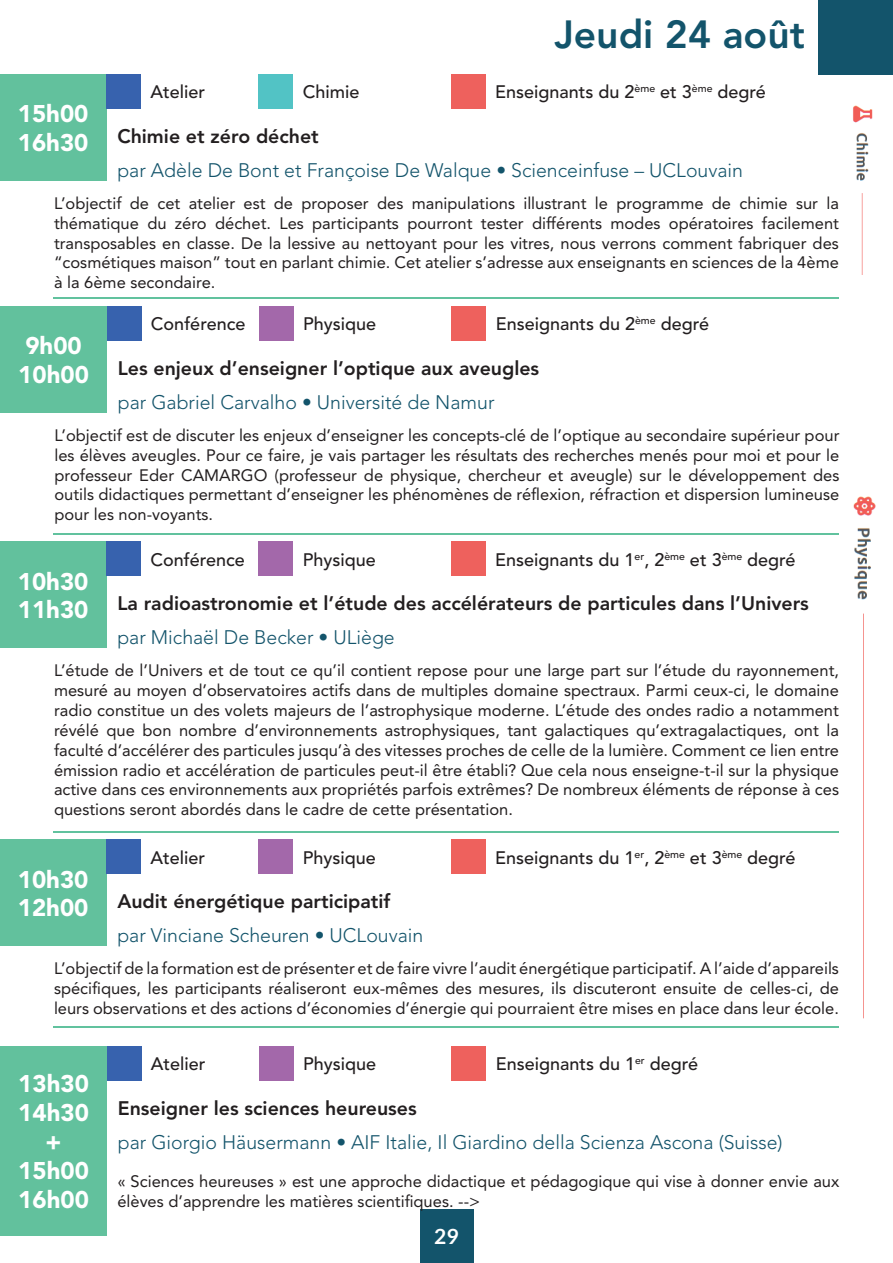
<style>
.page{position:relative;width:893px;height:1263px;background:#fff}
.page>*{position:absolute;margin:0;border:0;box-sizing:border-box;transform-origin:0 0}
.t1{font:800 39px "Avenir LT Std";color:#13546b}
.t2{font:900 24px/28.8px "Avenir LT Std";color:#fff}
.t3{font:700 21px "Lato";color:#fff}
.t4{font:300 19.5px "Avenir LT Std";color:#13546b}
.t5{font:800 19.5px "Avenir LT Std";color:#231f20}
.t6{font:500 18px "Avenir LT Std";color:#231f20}
.t7{font:16.5px/19.8px "Avenir LT Std";color:#231f20;text-align:justify}
</style>
<div class="page">
<div style="left:420px;top:1209px;width:53px;height:53px;background:#13546b"></div>
<div style="left:819px;top:0;width:74px;height:74px;background:#13546b"></div>
<div style="left:0;top:74px;width:106px;height:107px;background:#62c19d"></div>
<div style="left:106px;top:74px;width:35px;height:35px;background:#3762ae"></div>
<div style="left:258px;top:74px;width:35px;height:35px;background:#52c3c5"></div>
<div style="left:451px;top:74px;width:35px;height:35px;background:#ee615d"></div>
<div style="left:0;top:306px;width:107px;height:107px;background:#62c19d"></div>
<div style="left:107px;top:306px;width:35px;height:35px;background:#3762ae"></div>
<div style="left:259px;top:306px;width:35px;height:35px;background:#a368aa"></div>
<div style="left:451px;top:306px;width:35px;height:35px;background:#ee615d"></div>
<hr style="left:54px;top:298px;width:785px;height:1px;background:#61c29e">
<div style="left:0;top:542px;width:106px;height:106px;background:#62c19d"></div>
<div style="left:106px;top:542px;width:35px;height:34px;background:#3762ae"></div>
<div style="left:258px;top:542px;width:35px;height:34px;background:#a368aa"></div>
<div style="left:451px;top:542px;width:35px;height:34px;background:#ee615d"></div>
<hr style="left:53px;top:533px;width:786px;height:1px;background:#61c29e">
<div style="left:0;top:840px;width:106px;height:106px;background:#62c19d"></div>
<div style="left:106px;top:840px;width:35px;height:34px;background:#3762ae"></div>
<div style="left:258px;top:840px;width:35px;height:34px;background:#a368aa"></div>
<div style="left:451px;top:840px;width:35px;height:34px;background:#ee615d"></div>
<hr style="left:53px;top:831px;width:786px;height:1px;background:#61c29e">
<hr style="left:54px;top:1027px;width:785px;height:1px;background:#61c29e">
<img style="left:853px;top:105px;width:20px;height:169px">
<img style="left:853px;top:496px;width:23px;height:523px">
<div style="left:0;top:1046px;width:107px;height:189px;background:#62c19d"></div>
<div style="left:107px;top:1046px;width:35px;height:35px;background:#3762ae"></div>
<div style="left:259px;top:1046px;width:35px;height:35px;background:#a368aa"></div>
<div style="left:451px;top:1046px;width:35px;height:35px;background:#ee615d"></div>
<h2 class="t2" style="left:18px;top:99px;width:72px">15h00<br>16h30</h2>
<p class="t6" style="left:151px;top:82px;width:56px">Atelier</p>
<p class="t6" style="left:303px;top:82px;width:58px">Chimie</p>
<p class="t5" style="left:117px;top:125px;width:203px">Chimie et zéro déchet</p>
<h1 class="t1" style="left:554px;top:11px;width:252px">Jeudi 24 août</h1>
<p class="t6" style="left:495px;top:82px;width:272px">Enseignants du 2<sup>ème</sup> et 3<sup>ème</sup> degré</p>
<p class="t4" style="left:117px;top:159px;width:627px">par Adèle De Bont et Françoise De Walque • Scienceinfuse – UCLouvain</p>
<p class="t7" style="left:54px;top:194px;width:786px">L’objectif de cet atelier est de proposer des manipulations illustrant le programme de chimie sur la thématique du zéro déchet. Les participants pourront tester différents modes opératoires facilement transposables en classe. De la lessive au nettoyant pour les vitres, nous verrons comment fabriquer des “cosmétiques maison” tout en parlant chimie. Cet atelier s’adresse aux enseignants en sciences de la 4ème à la 6ème secondaire.</p>
<h2 class="t2" style="left:18px;top:331px;width:72px">9h00<br>10h00</h2>
<p class="t6" style="left:151px;top:314px;width:96px">Conférence</p>
<p class="t6" style="left:303px;top:314px;width:75px">Physique</p>
<p class="t6" style="left:496px;top:314px;width:215px">Enseignants du 2<sup>ème</sup> degré</p>
<p class="t5" style="left:118px;top:356px;width:423px">Les enjeux d’enseigner l’optique aux aveugles</p>
<p class="t4" style="left:118px;top:391px;width:378px">par Gabriel Carvalho • Université de Namur</p>
<p class="t7" style="left:54px;top:426px;width:786px">L’objectif est de discuter les enjeux d’enseigner les concepts-clé de l’optique au secondaire supérieur pour les élèves aveugles. Pour ce faire, je vais partager les résultats des recherches menés pour moi et pour le professeur Eder CAMARGO (professeur de physique, chercheur et aveugle) sur le développement des outils didactiques permettant d’enseigner les phénomènes de réflexion, réfraction et dispersion lumineuse pour les non-voyants.</p>
<h2 class="t2" style="left:18px;top:567px;width:72px">10h30<br>11h30</h2>
<p class="t6" style="left:151px;top:549px;width:96px">Conférence</p>
<p class="t6" style="left:303px;top:549px;width:75px">Physique</p>
<p class="t6" style="left:495px;top:549px;width:302px">Enseignants du 1<sup>er</sup>, 2<sup>ème</sup> et 3<sup>ème</sup> degré</p>
<p class="t5" style="left:117px;top:592px;width:693px">La radioastronomie et l’étude des accélérateurs de particules dans l’Univers</p>
<p class="t4" style="left:117px;top:626px;width:279px">par Michaël De Becker • ULiège</p>
<p class="t7" style="left:54px;top:661px;width:787px">L’étude de l’Univers et de tout ce qu’il contient repose pour une large part sur l’étude du rayonnement, mesuré au moyen d’observatoires actifs dans de multiples domaine spectraux. Parmi ceux-ci, le domaine radio constitue un des volets majeurs de l’astrophysique moderne. L’étude des ondes radio a notamment révélé que bon nombre d’environnements astrophysiques, tant galactiques qu’extragalactiques, ont la faculté d’accélérer des particules jusqu’à des vitesses proches de celle de la lumière. Comment ce lien entre émission radio et accélération de particules peut-il être établi? Que cela nous enseigne-t-il sur la physique active dans ces environnements aux propriétés parfois extrêmes? De nombreux éléments de réponse à ces questions seront abordés dans le cadre de cette présentation.</p>
<h2 class="t2" style="left:18px;top:865px;width:72px">10h30<br>12h00</h2>
<p class="t6" style="left:151px;top:847px;width:56px">Atelier</p>
<p class="t6" style="left:303px;top:847px;width:75px">Physique</p>
<p class="t5" style="left:117px;top:890px;width:275px">Audit énergétique participatif</p>
<p class="t4" style="left:117px;top:924px;width:308px">par Vinciane Scheuren • UCLouvain</p>
<p class="t6" style="left:495px;top:847px;width:302px">Enseignants du 1<sup>er</sup>, 2<sup>ème</sup> et 3<sup>ème</sup> degré</p>
<p class="t7" style="left:54px;top:959px;width:786px">L’objectif de la formation est de présenter et de faire vivre l’audit énergétique participatif. A l’aide d’appareils spécifiques, les participants réaliseront eux-mêmes des mesures, ils discuteront ensuite de celles-ci, de leurs observations et des actions d’économies d’énergie qui pourraient être mises en place dans leur école.</p>
<h2 class="t2" style="left:18px;top:1069px;width:72px;text-align:center">13h30<br>14h30 +<br>15h00<br>16h00</h2>
<p class="t6" style="left:151px;top:1053px;width:56px">Atelier</p>
<p class="t6" style="left:303px;top:1053px;width:75px">Physique</p>
<p class="t5" style="left:118px;top:1096px;width:300px">Enseigner les sciences heureuses</p>
<p class="t6" style="left:496px;top:1053px;width:204px">Enseignants du 1<sup>er</sup> degré</p>
<p class="t4" style="left:118px;top:1130px;width:666px">par Giorgio Häusermann • AIF Italie, Il Giardino della Scienza Ascona (Suisse)</p>
<p class="t7" style="left:117px;top:1171px;width:723px">« Sciences heureuses » est une approche didactique et pédagogique qui vise à donner envie aux élèves d’apprendre les matières scientifiques. --&gt;</p>
<p class="t3" style="left:434px;top:1224px;width:26px">29</p>
</div>
